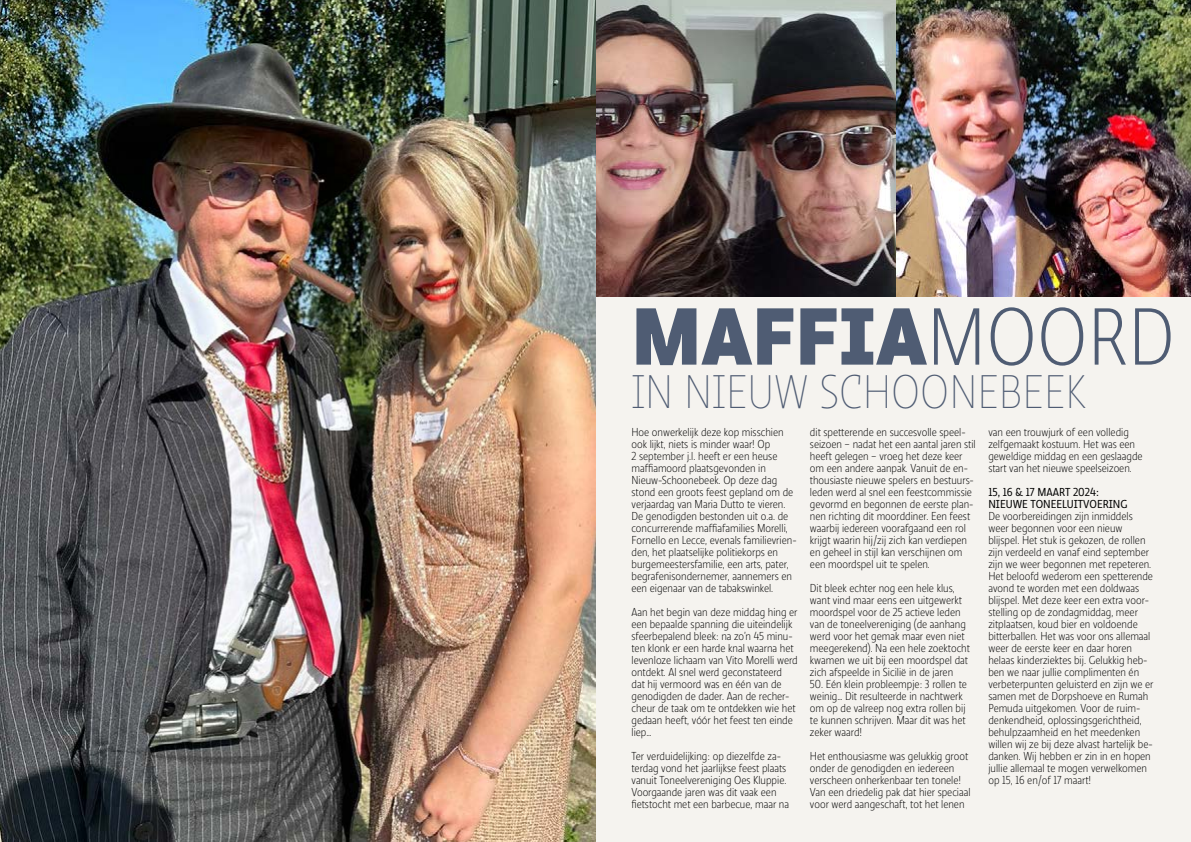
<style>
.page{position:relative;width:1191px;height:842px;background:#fff}
.page>*{position:absolute;margin:0;border:0;box-sizing:border-box;transform-origin:0 0}
.t1{font:800 84px "Ratio Display";color:#4f5c73}
.t2{font:100 49px "Ratio Display";color:#4f5c73}
.t3{font:300 12px/12px "Ratio Display";color:#000}
.t4{font:12px/12px "Ratio Display";color:#000}
.s1{font-weight:300}
</style>
<div class="page">
<img style="left:595px;top:0;width:596px;height:298px">
<div style="left:595px;top:298px;width:596px;height:544px;background:#f5f3ef"></div>
<img style="left:0;top:0;width:595px;height:842px">
<h1 class="t1" style="left:631px;top:282px;width:545px">MAFFIA<span class="s1">MOORD</span></h1>
<h2 class="t2" style="left:631px;top:366px;width:455px">IN NIEUW SCHOONEBEEK</h2>
<p class="t3" style="left:631px;top:426px;width:167px">Hoe onwerkelijk deze kop misschien ook lijkt, niets is minder waar! Op<br>2 september j.l. heeft er een heuse maffiamoord plaatsgevonden in Nieuw-Schoonebeek. Op deze dag stond een groots feest gepland om de verjaardag van Maria Dutto te vieren.<br>De genodigden bestonden uit o.a. de concurrerende maffiafamilies Morelli, Fornello en Lecce, evenals familievrien&shy;den, het plaatselijke politiekorps en burgemeestersfamilie, een arts, pater, begrafenisondernemer, aannemers en een eigenaar van de tabakswinkel.</p>
<p class="t3" style="left:631px;top:606px;width:168px">Aan het begin van deze middag hing er een bepaalde spanning die uiteindelijk sfeerbepalend bleek: na zo’n 45 minu&shy;ten klonk er een harde knal waarna het levenloze lichaam van Vito Morelli werd ontdekt. Al snel werd geconstateerd dat hij vermoord was en één van de genodigden de dader. Aan de recher&shy;cheur de taak om te ontdekken wie het gedaan heeft, vóór het feest ten einde liep…</p>
<p class="t3" style="left:631px;top:750px;width:159px">Ter verduidelijking: op diezelfde za&shy;terdag vond het jaarlijkse feest plaats vanuit Toneelvereniging Oes Kluppie.<br>Voorgaande jaren was dit vaak een fietstocht met een barbecue, maar na</p>
<p class="t3" style="left:988px;top:426px;width:156px">van een trouwjurk of een volledig zelfgemaakt kostuum. Het was een geweldige middag en een geslaagde start van het nieuwe speelseizoen.</p>
<p class="t4" style="left:988px;top:486px;width:141px">15, 16 &amp; 17 MAART 2024:<br>NIEUWE TONEELUITVOERING</p>
<p class="t3" style="left:988px;top:510px;width:167px">De voorbereidingen zijn inmiddels weer begonnen voor een nieuw blijspel. Het stuk is gekozen, de rollen zijn verdeeld en vanaf eind september zijn we weer begonnen met repeteren.<br>Het beloofd wederom een spetterende avond te worden met een doldwaas blijspel. Met deze keer een extra voor&shy;stelling op de zondagmiddag, meer zitplaatsen, koud bier en voldoende bitterballen. Het was voor ons allemaal weer de eerste keer en daar horen helaas kinderziektes bij. Gelukkig heb&shy;ben we naar jullie complimenten én verbeterpunten geluisterd en zijn we er samen met de Dorpshoeve en Rumah Pemuda uitgekomen. Voor de ruim&shy;denkendheid, oplossingsgerichtheid, behulpzaamheid en het meedenken willen wij ze bij deze alvast hartelijk be&shy;danken. Wij hebben er zin in en hopen jullie allemaal te mogen verwelkomen op 15, 16 en/of 17 maart!</p>
<p class="t3" style="left:810px;top:426px;width:167px">dit spetterende en succesvolle speel&shy;seizoen – nadat het een aantal jaren stil heeft gelegen – vroeg het deze keer om een andere aanpak. Vanuit de en&shy;thousiaste nieuwe spelers en bestuurs&shy;leden werd al snel een feestcommissie gevormd en begonnen de eerste plan&shy;nen richting dit moorddiner. Een feest waarbij iedereen voorafgaand een rol krijgt waarin hij/zij zich kan verdiepen en geheel in stijl kan verschijnen om een moordspel uit te spelen.</p>
<p class="t3" style="left:810px;top:582px;width:161px">Dit bleek echter nog een hele klus, want vind maar eens een uitgewerkt moordspel voor de 25 actieve leden van de toneelvereniging (de aanhang werd voor het gemak maar even niet meegerekend). Na een hele zoektocht kwamen we uit bij een moordspel dat zich afspeelde in Sicilië in de jaren</p>
<p class="t3" style="left:810px;top:678px;width:158px">50. Eén klein probleempje: 3 rollen te weinig… Dit resulteerde in nachtwerk om op de valreep nog extra rollen bij te kunnen schrijven. Maar dit was het zeker waard!</p>
<p class="t3" style="left:810px;top:750px;width:162px">Het enthousiasme was gelukkig groot onder de genodigden en iedereen verscheen onherkenbaar ten tonele!<br>Van een driedelig pak dat hier speciaal voor werd aangeschaft, tot het lenen</p>
</div>
